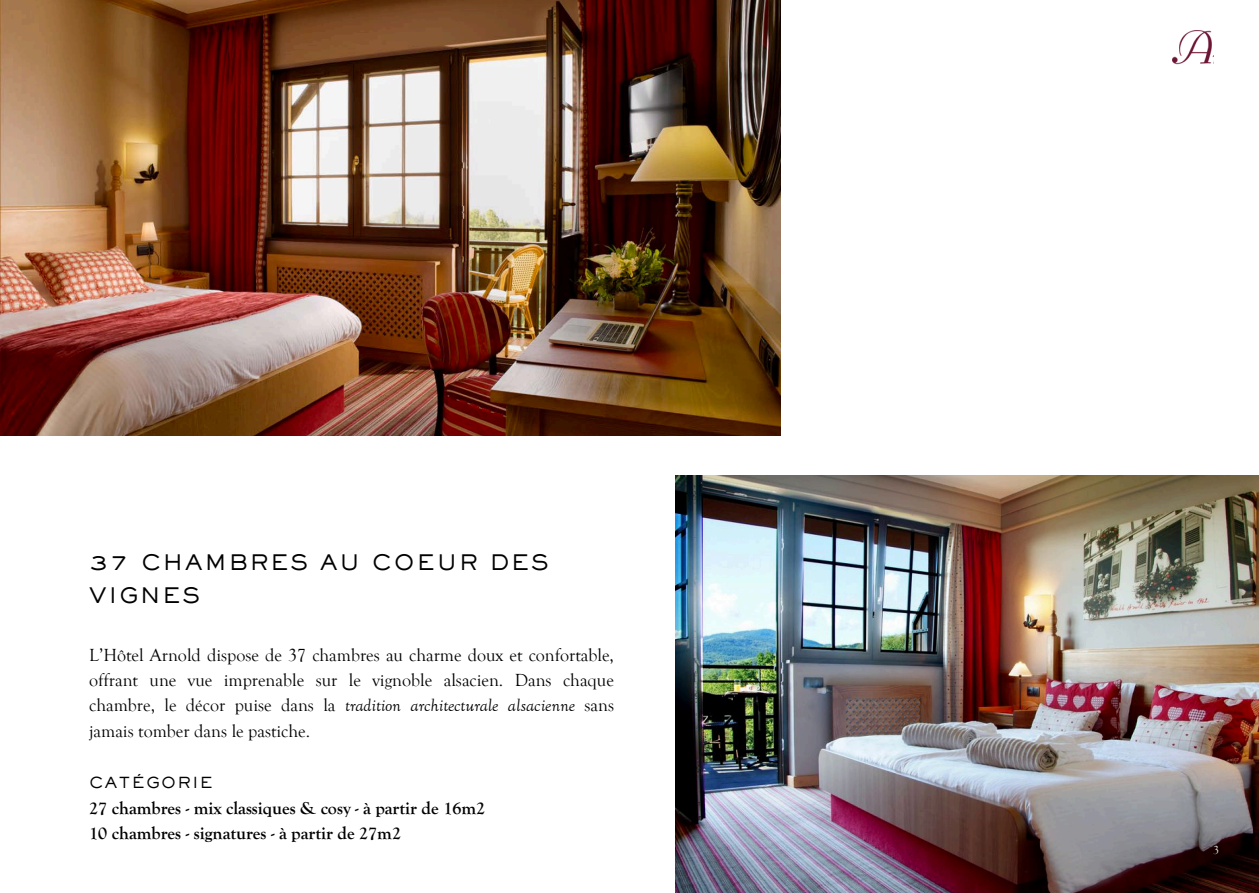
<style>
.page{position:relative;width:1259px;height:893px;background:#fff}
.page>*{position:absolute;margin:0;border:0;box-sizing:border-box;transform-origin:0 0}
.t1{font:500 21px/32.7px "Sackers Gothic Std";letter-spacing:.1em;color:#000}
.t2{font:18px/25.2px "Goudy Old Style T";color:#000;text-align:justify}
.t3{font:700 18px/24.8px "Goudy Old Style T";color:#000}
.t4{font:500 15px "Sackers Gothic Std";letter-spacing:.1em;color:#000}
.t5{font:12px "Goudy Old Style T";color:#eeeee4}
.s1{font-family:"Goudy Old Style ITALIC"}
</style>
<div class="page">
<img style="left:676px;top:475px;width:583px;height:417px">
<img style="left:0;top:0;width:781px;height:435px">
<img style="left:1173px;top:31px;width:40px;height:34px">
<h1 class="t1" style="left:89px;top:548px;width:461px">37 CHAMBRES AU COEUR DES<br>VIGNES</h1>
<p class="t2" style="left:89px;top:642px;width:526px">L’Hôtel Arnold dispose de 37 chambres au charme doux et confortable, offrant une vue imprenable sur le vignoble alsacien. Dans chaque chambre, le décor puise dans la <span class="s1">tradition architecturale alsacienne</span> sans jamais tomber dans le pastiche.</p>
<h2 class="t4" style="left:89px;top:776px;width:125px">CATÉGORIE</h2>
<h2 class="t3" style="left:89px;top:795px;width:397px">27 chambres - mix classiques &amp; cosy - à partir de 16m2<br>10 chambres - signatures - à partir de 27m2</h2>
<p class="t5" style="left:1213px;top:843px;width:8px">3</p>
</div>
